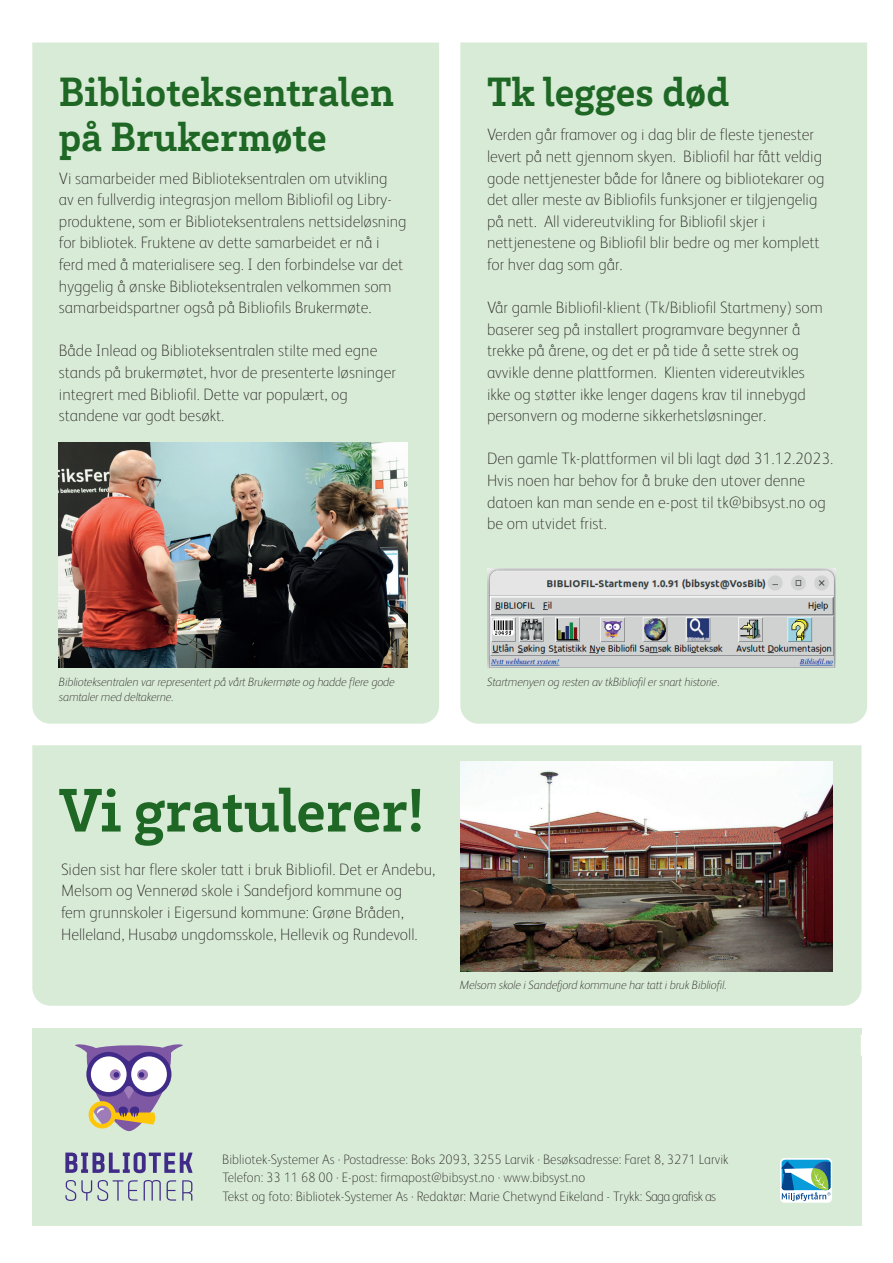
<style>
.page{position:relative;width:893px;height:1263px;background:#fff}
.page>*{position:absolute;margin:0;border:0;box-sizing:border-box;transform-origin:0 0}
.t1{font:700 63px "Brix Slab";color:#1e6725}
.t2{font:700 42px/45px "Brix Slab";color:#1e6725}
.t3{font:100 16.5px/21.6px "FS Albert";color:#231f20}
.t4{font:100 13.65px/18.1px "FS Albert";color:#231f20}
.t5{font:italic 100 12px/15px "FS Albert";letter-spacing:-.01em;color:#231f20}
</style>
<div class="page">
<div style="left:32px;top:1028px;width:829px;height:198px;background:#d8ebd6"></div>
<svg style="left:65px;top:1152px;width:127px;height:21px"></svg>
<svg style="left:65px;top:1180px;width:73px;height:21px"></svg>
<svg style="left:144px;top:1180px;width:17px;height:20px"></svg>
<svg style="left:167px;top:1180px;width:9px;height:20px"></svg>
<svg style="left:182px;top:1180px;width:10px;height:20px"></svg>
<svg style="left:75px;top:1044px;width:108px;height:87px"></svg>
<div style="left:32px;top:43px;width:407px;height:681px;background:#d8ebd6"></div>
<div style="left:460px;top:43px;width:407px;height:681px;background:#d8ebd6"></div>
<div style="left:32px;top:745px;width:829px;height:261px;background:#d8ebd6"></div>
<img style="left:461px;top:761px;width:372px;height:210px">
<img style="left:59px;top:443px;width:349px;height:225px">
<img style="left:487px;top:568px;width:349px;height:100px">
<svg style="left:780px;top:1158px;width:52px;height:45px"></svg>
<svg style="left:782px;top:1160px;width:49px;height:41px;background:#70adbe"></svg>
<h2 class="t2" style="left:59px;top:67px;width:336px">Biblioteksentralen på Brukermøte</h2>
<h2 class="t2" style="left:487px;top:67px;width:244px">Tk legges død</h2>
<p class="t3" style="left:59px;top:167px;width:349px">Vi samarbeider med Biblioteksentralen om utvikling<br>av en fullverdig integrasjon mellom Bibliofil og Libry&shy;produktene, som er Biblioteksentralens nettsideløsning for bibliotek. Fruktene av dette samarbeidet er nå i ferd med å materialisere seg. I den forbindelse var det hyggelig å ønske Biblioteksentralen velkommen som samarbeidspartner også på Bibliofils Brukermøte.</p>
<p class="t3" style="left:59px;top:340px;width:338px">Både Inlead og Biblioteksentralen stilte med egne stands på brukermøtet, hvor de presenterte løsninger integrert med Bibliofil. Dette var populært, og standene var godt besøkt.</p>
<p class="t3" style="left:487px;top:124px;width:339px">Verden går framover og i dag blir de fleste tjenester levert på nett gjennom skyen. Bibliofil har fått veldig gode nettjenester både for lånere og bibliotekarer og det aller meste av Bibliofils funksjoner er tilgjengelig på nett. All videreutvikling for Bibliofil skjer i nettjenestene og Bibliofil blir bedre og mer komplett for hver dag som går.</p>
<p class="t3" style="left:487px;top:297px;width:337px">Vår gamle Bibliofil-klient (Tk/Bibliofil Startmeny) som baserer seg på installert programvare begynner å trekke på årene, og det er på tide å sette strek og avvikle denne plattformen. Klienten videreutvikles ikke og støtter ikke lenger dagens krav til innebygd personvern og moderne sikkerhetsløsninger.</p>
<p class="t3" style="left:487px;top:448px;width:348px">Den gamle Tk-plattformen vil bli lagt død 31.12.2023.<br>Hvis noen har behov for å bruke den utover denne datoen kan man sende en e-post til tk@bibsyst.no og be om utvidet frist.</p>
<p class="t5" style="left:59px;top:674px;width:337px">Biblioteksentralen var representert på vårt Brukermøte og hadde flere gode samtaler med deltakerne.</p>
<p class="t5" style="left:487px;top:674px;width:234px">Startmenyen og resten av tkBibliofil er snart historie.</p>
<h1 class="t1" style="left:59px;top:769px;width:367px">Vi gratulerer!</h1>
<p class="t3" style="left:61px;top:858px;width:376px">Siden sist har flere skoler tatt i bruk Bibliofil. Det er Andebu, Melsom og Vennerød skole i Sandefjord kommune og<br>fem grunnskoler i Eigersund kommune: Grøne Bråden, Helleland, Husabø ungdomsskole, Hellevik og Rundevoll.</p>
<p class="t5" style="left:460px;top:977px;width:268px">Melsom skole i Sandefjord kommune har tatt i bruk Bibliofil.</p>
<p class="t4" style="left:222px;top:1150px;width:508px">Bibliotek-Systemer As · Postadresse: Boks 2093, 3255 Larvik · Besøksadresse: Faret 8, 3271 Larvik<br>Telefon: 33 11 68 00 · E-post: firmapost@bibsyst.no · www.bibsyst.no<br>Tekst og foto: Bibliotek-Systemer As · Redaktør: Marie Chetwynd Eikeland - Trykk: Saga grafisk as</p>
</div>
